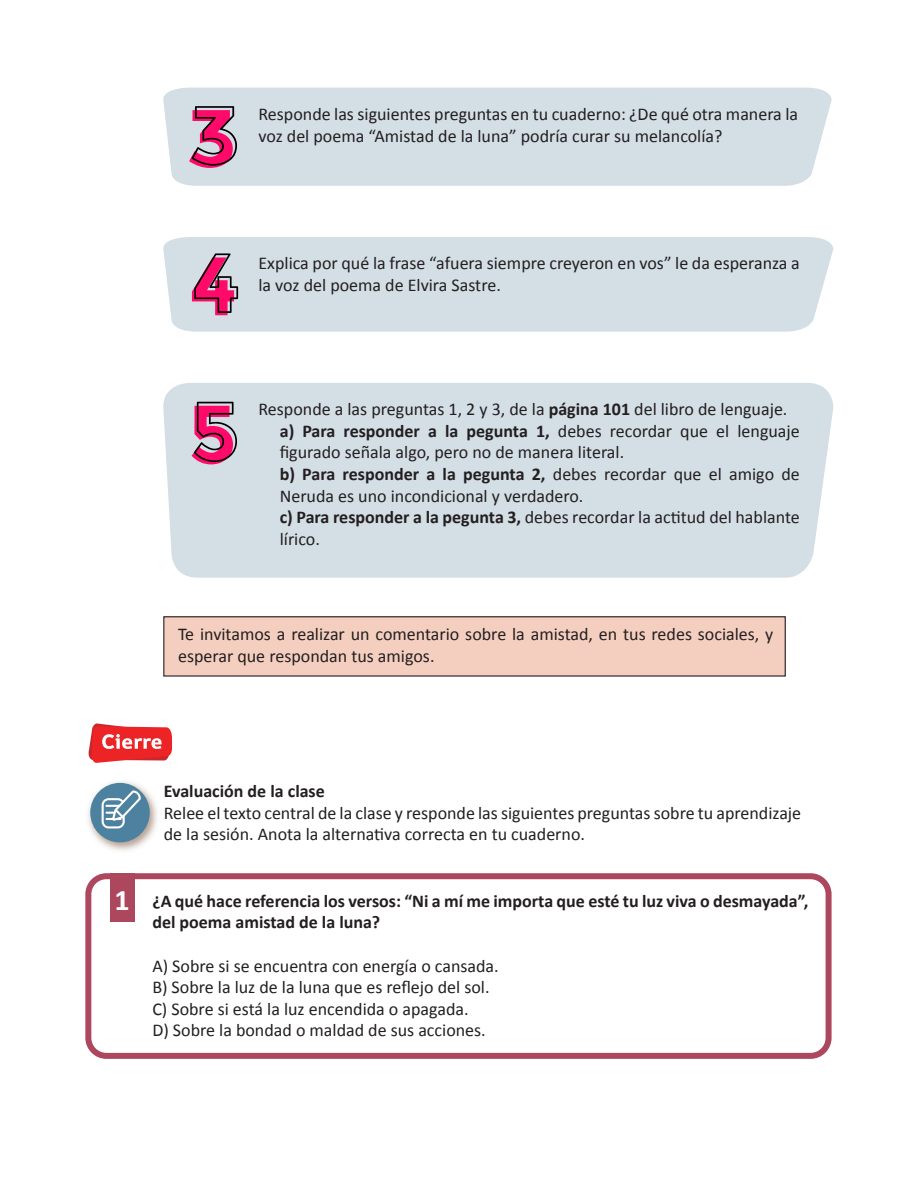
<style>
.page{position:relative;width:918px;height:1188px;background:#fff}
.page>*{position:absolute;margin:0;border:0;box-sizing:border-box;transform-origin:0 0}
.t1{font:700 30px "Calibri";color:#fff}
.t2{font:18px/21.6px "Calibri";color:#231f20}
.t3{font:700 18px/21.6px "Calibri";color:#231f20}
.s1{font-weight:700}
</style>
<div class="page">
<div style="left:163px;top:237px;width:670px;height:95px;background:#d3dee5"></div>
<div style="left:163px;top:383px;width:670px;height:195px;background:#d3dee5"></div>
<svg style="left:192px;top:253px;width:46px;height:62px;background:#c67299"></svg>
<svg style="left:192px;top:402px;width:45px;height:62px;background:#c45b89"></svg>
<div style="left:164px;top:617px;width:621px;height:59px;background:#f4cfc0"></div>
<div style="left:163px;top:616px;width:623px;height:61px;border:1px solid #231f20"></div>
<div style="left:163px;top:88px;width:669px;height:98px;background:#d3dee5"></div>
<svg style="left:189px;top:106px;width:48px;height:62px;background:#c4638f"></svg>
<svg style="left:88px;top:723px;width:84px;height:40px"></svg>
<div style="left:85px;top:873px;width:747px;height:186px;border:6px solid #ad475e;border-radius:18px"></div>
<div style="left:110px;top:873px;width:24px;height:49px;background:#ad475e"></div>
<img style="left:88px;top:781px;width:69px;height:70px">
<div style="left:90px;top:783px;width:60px;height:59px;background:#4c829f;border-radius:50%"></div>
<svg style="left:102px;top:790px;width:39px;height:38px"></svg>
<p class="t2" style="left:259px;top:102px;width:541px">Responde las siguientes preguntas en tu cuaderno: ¿De qué otra manera la voz del poema “Amistad de la luna” podría curar su melancolía?</p>
<p class="t2" style="left:259px;top:252px;width:543px">Explica por qué la frase “afuera siempre creyeron en vos” le da esperanza a la voz del poema de Elvira Sastre.</p>
<p class="t2" style="left:259px;top:398px;width:530px">Responde a las preguntas 1, 2 y 3, de la <span class="s1">página 101</span> del libro de lenguaje.</p>
<p class="t2" style="left:280px;top:419px;width:522px"><span class="s1">a) Para responder a la pegunta 1,</span> debes recordar que el lenguaje figurado señala algo, pero no de manera literal.</p>
<p class="t2" style="left:280px;top:462px;width:522px"><span class="s1">b) Para responder a la pegunta 2,</span> debes recordar que el amigo de<br>Neruda es uno incondicional y verdadero.</p>
<p class="t2" style="left:280px;top:506px;width:522px"><span class="s1">c) Para responder a la pegunta 3,</span> debes recordar la actitud del hablante lírico.</p>
<p class="t2" style="left:178px;top:623px;width:597px">Te invitamos a realizar un comentario sobre la amistad, en tus redes sociales, y esperar que respondan tus amigos.</p>
<p class="t1" style="left:115px;top:879px;width:17px">1</p>
<p class="t3" style="left:164px;top:780px;width:163px">Evaluación de la clase</p>
<p class="t2" style="left:164px;top:801px;width:639px">Relee el texto central de la clase y responde las siguientes preguntas sobre tu aprendizaje de la sesión. Anota la alternativa correcta en tu cuaderno.</p>
<p class="t3" style="left:152px;top:889px;width:658px">¿A qué hace referencia los versos: “Ni a mí me importa que esté tu luz viva o desmayada”, del poema amistad de la luna?</p>
<p class="t2" style="left:152px;top:954px;width:348px">A) Sobre si se encuentra con energía o cansada.</p>
<p class="t2" style="left:152px;top:976px;width:339px">B) Sobre la luz de la luna que es reflejo del sol.</p>
<p class="t2" style="left:152px;top:997px;width:318px">C) Sobre si está la luz encendida o apagada.</p>
<p class="t2" style="left:152px;top:1019px;width:335px">D) Sobre la bondad o maldad de sus acciones.</p>
</div>
